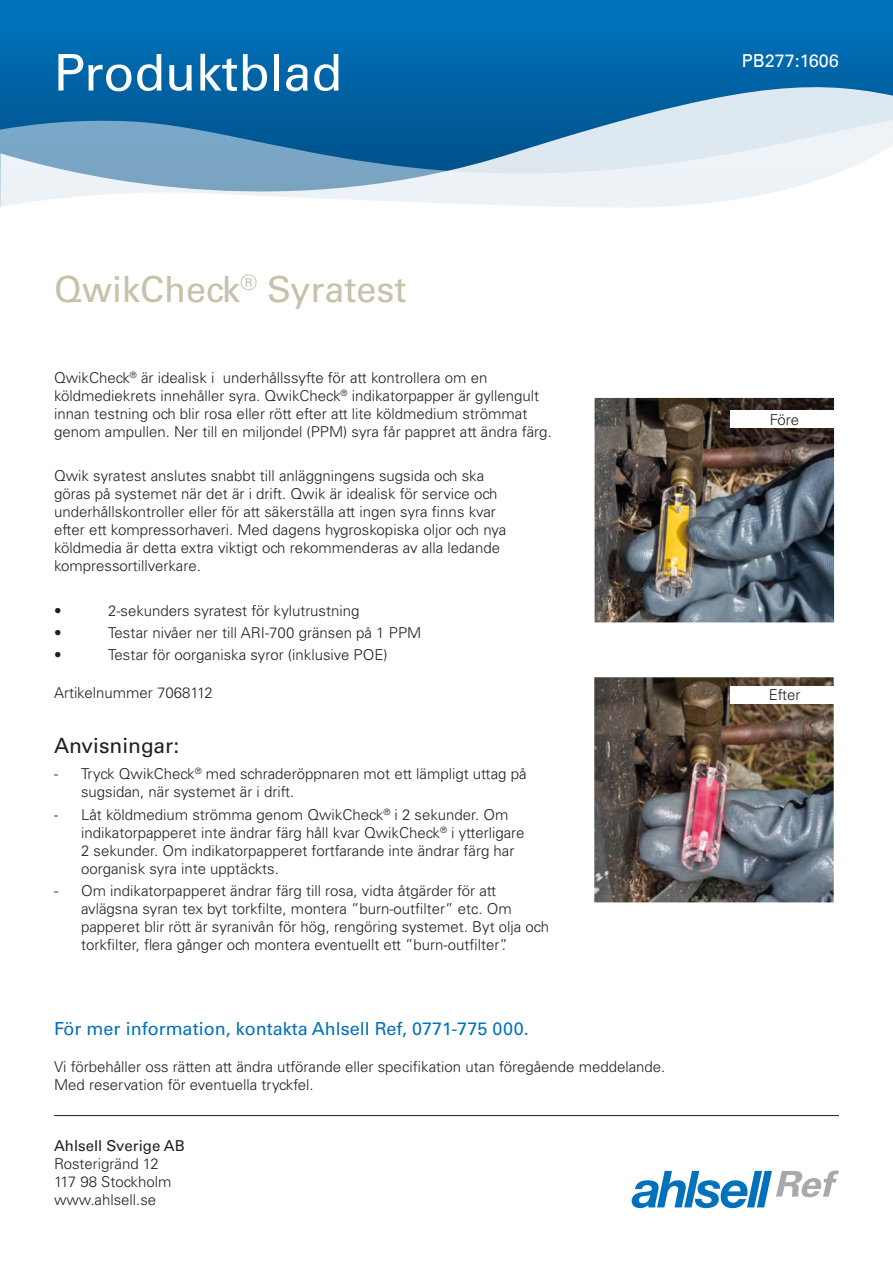
<style>
.page{position:relative;width:893px;height:1263px;background:#fff}
.page>*{position:absolute;margin:0;border:0;box-sizing:border-box;transform-origin:0 0}
.t1{font:50.55px "Univers";color:#fff}
.t2{font:36px "Univers LT Std";color:#c6c1a9}
.t3{font:21px "Univers LT Std";color:#231f20}
.t4{font:18px "Univers LT Std";color:#0072bc}
.t5{font:18px "Univers";color:#fff}
.t6{font:300 15px/18px "Univers LT Std";color:#231f20}
.t7{font:15px "Univers LT Std";color:#231f20}
</style>
<div class="page">
<svg style="left:0;top:0;width:893px;height:86px;background:#006cb2"></svg>
<svg style="left:0;top:86px;width:893px;height:33px;background:#2d7baf"></svg>
<svg style="left:0;top:119px;width:893px;height:26px;background:#679bc0"></svg>
<svg style="left:0;top:145px;width:892px;height:63px"></svg>
<svg style="left:632px;top:1170px;width:207px;height:38px"></svg>
<hr style="left:54px;top:1115px;width:785px;height:1px;background:#231f20">
<img style="left:594px;top:397px;width:241px;height:226px">
<div style="left:730px;top:410px;width:109px;height:18px;background:#fff"></div>
<img style="left:594px;top:677px;width:240px;height:226px">
<div style="left:730px;top:686px;width:109px;height:18px;background:#fff"></div>
<p class="t1" style="left:54px;top:43px;width:290px">Produktblad</p>
<p class="t5" style="left:742px;top:50px;width:99px">PB277:1606</p>
<p class="t2" style="left:54px;top:268px;width:354px">QwikCheck<sup>®</sup> Syratest</p>
<p class="t6" style="left:54px;top:368px;width:499px">QwikCheck<sup>®</sup> är idealisk i underhållssyfte för att kontrollera om en köldmediekrets innehåller syra. QwikCheck<sup>®</sup> indikatorpapper är gyllengult innan testning och blir rosa eller rött efter att lite köldmedium strömmat genom ampullen. Ner till en miljondel (PPM) syra får pappret att ändra färg.</p>
<p class="t6" style="left:54px;top:467px;width:454px">Qwik syratest anslutes snabbt till anläggningens sugsida och ska göras på systemet när det är i drift. Qwik är idealisk för service och underhållskontroller eller för att säkerställa att ingen syra finns kvar efter ett kompressorhaveri. Med dagens hygroskopiska oljor och nya köldmedia är detta extra viktigt och rekommenderas av alla ledande kompressortillverkare.</p>
<p class="t6" style="left:54px;top:601px;width:9px">•</p>
<p class="t6" style="left:108px;top:601px;width:253px">2-sekunders syratest för kylutrustning</p>
<p class="t6" style="left:54px;top:624px;width:9px">•</p>
<p class="t6" style="left:108px;top:624px;width:315px">Testar nivåer ner till ARI-700 gränsen på 1 PPM</p>
<p class="t6" style="left:54px;top:646px;width:9px">•</p>
<p class="t6" style="left:108px;top:646px;width:281px">Testar för oorganiska syror (inklusive POE)</p>
<p class="t6" style="left:770px;top:410px;width:31px">Före</p>
<p class="t6" style="left:54px;top:684px;width:160px">Artikelnummer 7068112</p>
<p class="t6" style="left:769px;top:686px;width:33px">Efter</p>
<p class="t3" style="left:54px;top:733px;width:127px">Anvisningar:</p>
<p class="t6" style="left:81px;top:765px;width:447px;text-indent:-27px">- Tryck QwikCheck<sup>®</sup> med schraderöppnaren mot ett lämpligt uttag på sugsidan, när systemet är i drift.</p>
<p class="t6" style="left:81px;top:805px;width:445px;text-indent:-27px">- Låt köldmedium strömma genom QwikCheck<sup>®</sup> i 2 sekunder. Om indikatorpapperet inte ändrar färg håll kvar QwikCheck<sup>®</sup> i ytterligare 2 sekunder. Om indikatorpapperet fortfarande inte ändrar färg har oorganisk syra inte upptäckts.</p>
<p class="t6" style="left:81px;top:881px;width:470px;text-indent:-27px">- Om indikatorpapperet ändrar färg till rosa, vidta åtgärder för att avlägsna syran tex byt torkfilte, montera ”burn-outfilter” etc. Om papperet blir rött är syranivån för hög, rengöring systemet. Byt olja och torkfilter, flera gånger och montera eventuellt ett ”burn-outfilter”.</p>
<p class="t4" style="left:54px;top:1018px;width:476px">För mer information, kontakta Ahlsell Ref, 0771-775 000.</p>
<p class="t6" style="left:54px;top:1057px;width:613px">Vi förbehåller oss rätten att ändra utförande eller specifikation utan föregående meddelande.</p>
<p class="t6" style="left:54px;top:1075px;width:261px">Med reservation för eventuella tryckfel.</p>
<p class="t7" style="left:54px;top:1136px;width:132px">Ahlsell Sverige AB</p>
<p class="t6" style="left:54px;top:1154px;width:106px">Rosterigränd 12</p>
<p class="t6" style="left:54px;top:1172px;width:119px">117 98 Stockholm</p>
<p class="t6" style="left:54px;top:1190px;width:104px">www.ahlsell.se</p>
</div>
